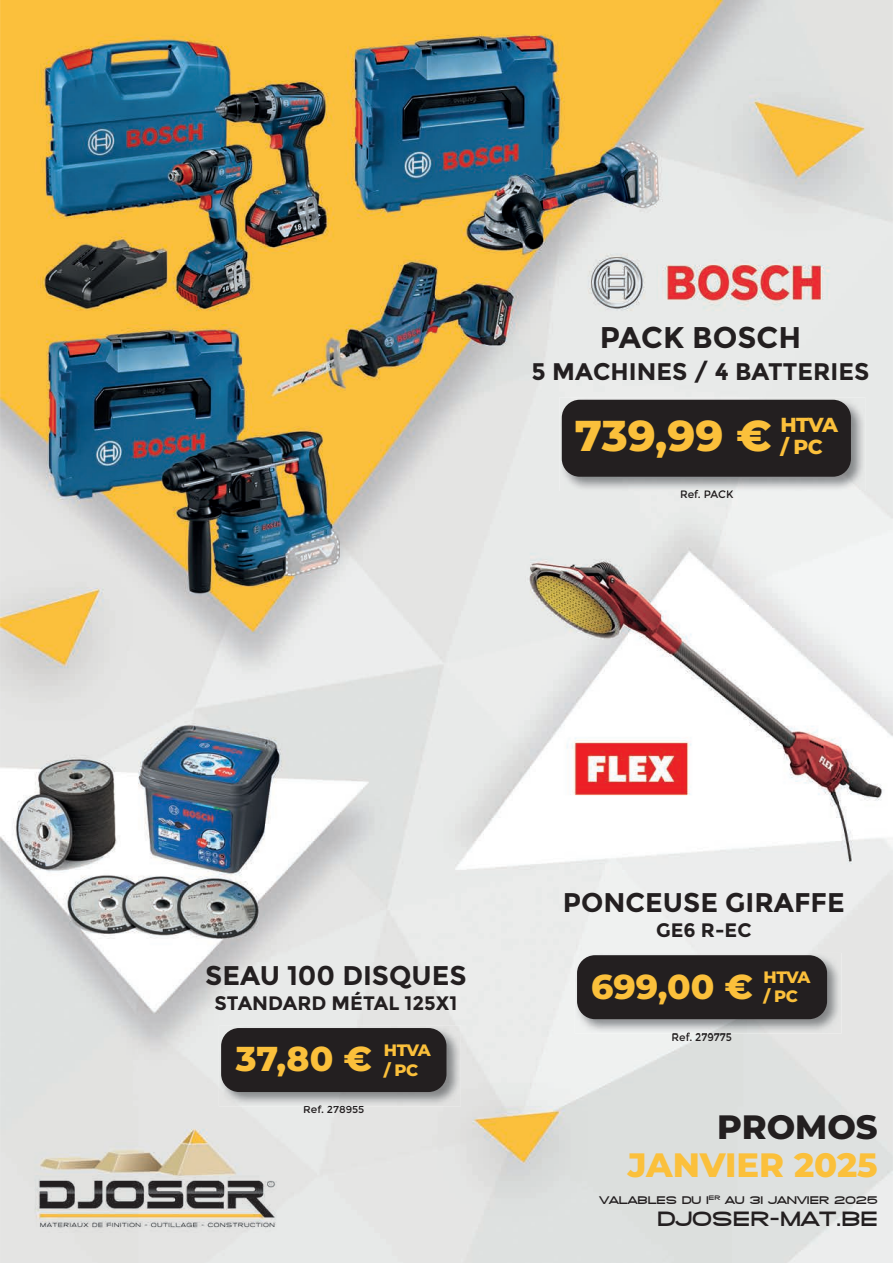
<style>
.page{position:relative;width:893px;height:1263px;background:#fff}
.page>*{position:absolute;margin:0;border:0;box-sizing:border-box;transform-origin:0 0}
.t1{font:800 43.05px "Montserrat";color:#fbc03b}
.t2{font:800 34.5px "Montserrat";color:#fbc03b}
.t3{font:800 33.75px "Montserrat";color:#fbc03b}
.t4{font:800 33.75px "Montserrat";color:#231f20}
.t5{font:700 29.85px "Montserrat";color:#231f20}
.t6{font:700 27px "Montserrat";color:#231f20}
.t7{font:700 24px "Montserrat";color:#231f20}
.t8{font:800 21px "SF Grandezza";color:#231f20}
.t9{font:800 20.25px "Montserrat";color:#fbc03b}
.t10{font:700 19.5px "Montserrat";color:#231f20}
.t11{font:800 16.5px/19.5px "Montserrat";letter-spacing:-.03em;color:#fbc03b}
.t12{font:800 11.25px "SF Grandezza";color:#231f20}
.t13{font:10.5px "Montserrat";color:#231f20}
</style>
<div class="page">
<img style="left:0;top:0;width:893px;height:1263px">
<img style="left:559px;top:397px;width:306px;height:94px">
<img style="left:681px;top:490px;width:52px;height:1px">
<div style="left:562px;top:400px;width:289px;height:77px;background:#231f20;border-radius:18px"></div>
<img style="left:219px;top:1026px;width:242px;height:80px">
<img style="left:304px;top:1105px;width:60px;height:1px">
<div style="left:221px;top:1028px;width:225px;height:64px;background:#231f20;border-radius:18px"></div>
<img style="left:575px;top:953px;width:266px;height:80px">
<img style="left:673px;top:1032px;width:58px;height:1px">
<div style="left:577px;top:955px;width:250px;height:64px;background:#231f20;border-radius:18px"></div>
<p class="t5" style="left:600px;top:320px;width:203px">PACK BOSCH</p>
<p class="t7" style="left:532px;top:357px;width:339px">5 MACHINES / 4 BATTERIES</p>
<h1 class="t1" style="left:575px;top:404px;width:265px">739,99 € <sup>HTVA</sup></h1>
<p class="t9" style="left:780px;top:432px;width:44px">/ PC</p>
<p class="t13" style="left:680px;top:488px;width:55px">Ref. PACK</p>
<p class="t6" style="left:205px;top:959px;width:263px">SEAU 100 DISQUES</p>
<p class="t10" style="left:215px;top:992px;width:244px">STANDARD MÉTAL 125X1</p>
<p class="t2" style="left:236px;top:1033px;width:197px">37,80 € <sup>HTVA</sup></p>
<p class="t11" style="left:384px;top:1059px;width:36px">/ PC</p>
<p class="t13" style="left:303px;top:1103px;width:63px">Ref. 278955</p>
<p class="t6" style="left:563px;top:886px;width:283px">PONCEUSE GIRAFFE</p>
<p class="t10" style="left:656px;top:919px;width:97px">GE6 R-EC</p>
<p class="t2" style="left:591px;top:962px;width:163px">699,00 €</p>
<p class="t11" style="left:763px;top:966px;width:48px">HTVA / PC</p>
<p class="t13" style="left:672px;top:1031px;width:62px">Ref. 279775</p>
<p class="t4" style="left:717px;top:1102px;width:162px">PROMOS</p>
<p class="t3" style="left:628px;top:1140px;width:251px">JANVIER 2025</p>
<p class="t12" style="left:599px;top:1192px;width:280px">VALABLES DU 1<sup>ER</sup> AU 31 JANVIER 2025</p>
<p class="t8" style="left:657px;top:1205px;width:222px">DJOSER-MAT.BE</p>
</div>
